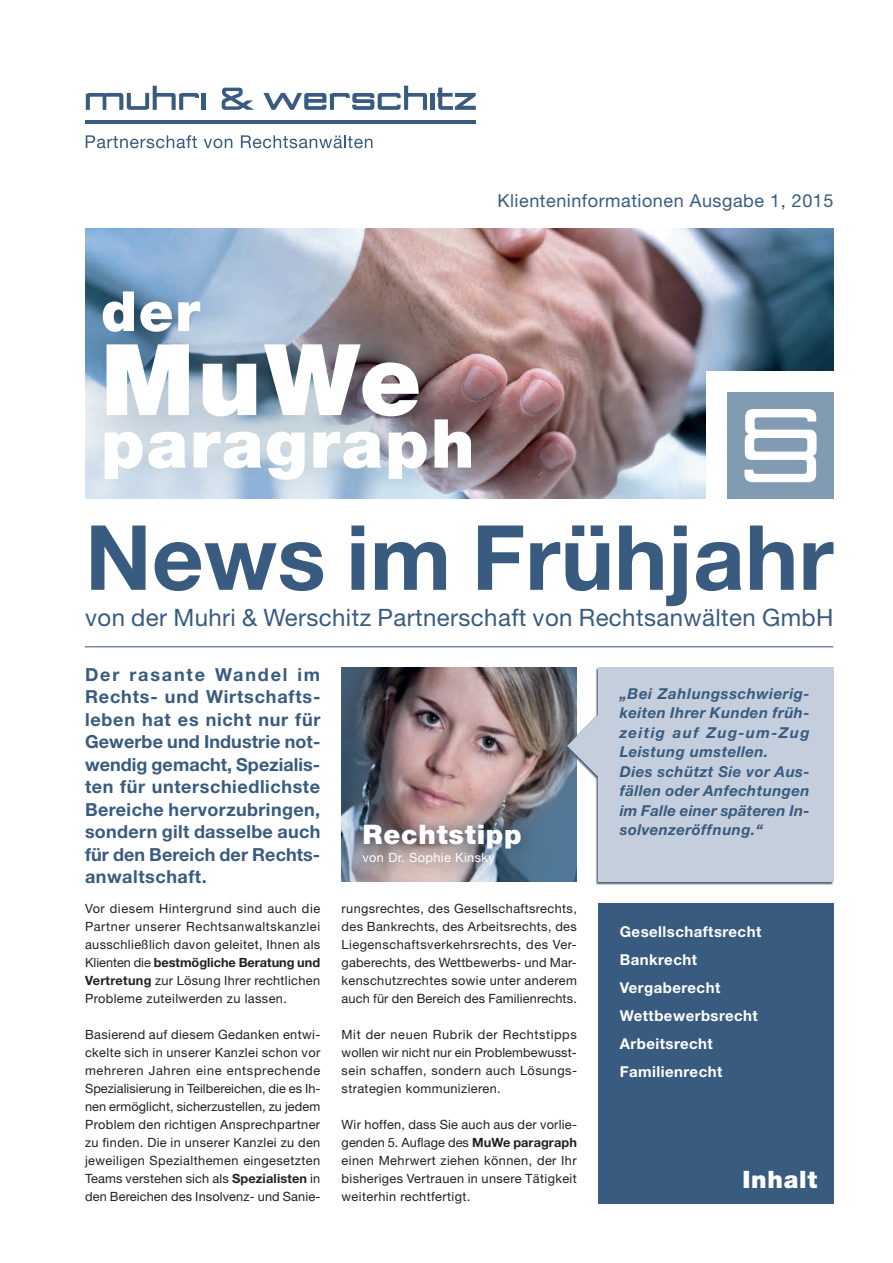
<style>
.page{position:relative;width:893px;height:1263px;background:#fff}
.page>*{position:absolute;margin:0;border:0;box-sizing:border-box;transform-origin:0 0}
.t1{font:900 99px "Helvetica Neue LT Pro";color:#fff}
.t2{font:700 90px "Helvetica Neue LT Pro";color:#395b7f}
.t3{font:900 67.5px "Helvetica Neue LT Pro";letter-spacing:.03em;color:#fff}
.t4{font:900 55.5px "Helvetica Neue LT Pro";color:#fff}
.t5{font:900 27px "Helvetica Neue LT Pro";letter-spacing:.03em;color:#fff}
.t6{font:24px "Helvetica Neue LT Pro";letter-spacing:.015em;color:#395b7f}
.t7{font:900 24px "Helvetica Neue LT Pro";letter-spacing:.03em;color:#fff}
.t8{font:700 18px/22.5px "Helvetica Neue LT Pro";letter-spacing:.015em;color:#395b7f;text-align:justify}
.t9{font:18px "Helvetica Neue LT Pro";letter-spacing:.03em;color:#395b7f}
.t10{font:italic 700 15px/19.5px "Helvetica Neue LT Pro";letter-spacing:.03em;color:#395b7f}
.t11{font:700 15px/28px "Helvetica Neue LT Pro";letter-spacing:.03em;color:#fff}
.t12{font:12.75px/18px "Helvetica Neue LT Pro";letter-spacing:.03em;color:#231f20;text-align:justify}
.t13{font:12.75px "Helvetica Neue LT Pro";letter-spacing:.03em;color:#fff}
.s1{font-weight:700}
</style>
<div class="page">
<img style="left:539px;top:232px;width:294px;height:266px">
<hr style="left:202px;top:93px;width:4px;height:17px;background:#395b7f">
<svg style="left:222px;top:88px;width:32px;height:22px"></svg>
<div style="left:430px;top:93px;width:5px;height:17px;background:#395b7f"></div>
<svg style="left:437px;top:88px;width:39px;height:22px"></svg>
<svg style="left:86px;top:135px;width:111px;height:13px"></svg>
<svg style="left:204px;top:139px;width:28px;height:9px"></svg>
<svg style="left:241px;top:135px;width:131px;height:13px"></svg>
<hr style="left:86px;top:121px;width:390px;height:3px;background:#395b7f">
<svg style="left:86px;top:86px;width:113px;height:24px"></svg>
<svg style="left:263px;top:86px;width:164px;height:24px"></svg>
<div style="left:706px;top:371px;width:127px;height:128px;background:#fff"></div>
<div style="left:85px;top:228px;width:454px;height:270px;background:#003058;opacity:.4"></div>
<div style="left:598px;top:903px;width:235px;height:301px;background:#395b7f"></div>
<div style="left:727px;top:392px;width:106px;height:107px;background:#809bb2"></div>
<svg style="left:744px;top:409px;width:73px;height:73px"></svg>
<hr style="left:85px;top:646px;width:748px;height:1px;background:#395b7f">
<img style="left:342px;top:668px;width:222px;height:214px">
<svg style="left:564px;top:668px;width:269px;height:217px"></svg>
<div style="left:598px;top:668px;width:235px;height:214px;background:#c4cedc"></div>
<svg style="left:567px;top:715px;width:31px;height:62px"></svg>
<div style="left:348px;top:809px;width:188px;height:69px;background:#003058;opacity:.6"></div>
<h3 class="t9" style="left:498px;top:189px;width:337px">Klienteninformationen Ausgabe 1, 2015</h3>
<h3 class="t4" style="left:101px;top:278px;width:100px">der</h3>
<h1 class="t1" style="left:101px;top:320px;width:322px">MuWe</h1>
<h3 class="t3" style="left:101px;top:403px;width:375px">paragraph</h3>
<h2 class="t2" style="left:85px;top:501px;width:750px">News im Frühjahr</h2>
<h3 class="t6" style="left:85px;top:602px;width:750px">von der Muhri &amp; Werschitz Partnerschaft von Rechtsanwälten GmbH</h3>
<p class="t8" style="left:85px;top:662px;width:237px">Der rasante Wandel im Rechts- und Wirtschafts&shy;leben hat es nicht nur für Gewerbe und Industrie not&shy;wendig gemacht, Spezialis&shy;ten für unterschiedlichste Bereiche hervorzubringen, sondern gilt dasselbe auch für den Bereich der Rechts&shy;anwaltschaft.</p>
<p class="t12" style="left:85px;top:899px;width:237px">Vor diesem Hintergrund sind auch die Partner unserer Rechtsanwaltskanzlei ausschließlich davon geleitet, Ihnen als Klienten die <span class="s1">bestmögliche Beratung und Vertretung</span> zur Lösung Ihrer rechtlichen Probleme zuteilwerden zu lassen.</p>
<p class="t12" style="left:85px;top:1025px;width:237px">Basierend auf diesem Gedanken entwi&shy;ckelte sich in unserer Kanzlei schon vor mehreren Jahren eine entsprechende Spezialisierung in Teilbereichen, die es Ih&shy;nen ermöglicht, sicherzustellen, zu jedem Problem den richtigen Ansprechpartner zu finden. Die in unserer Kanzlei zu den jeweiligen Spezialthemen eingesetzten Teams verstehen sich als <span class="s1">Spezialisten</span> in den Bereichen des Insolvenz- und Sanie-</p>
<p class="t10" style="left:620px;top:683px;width:191px">„Bei Zahlungsschwierig&shy;keiten Ihrer Kunden früh&shy;zeitig auf Zug-um-Zug<br>Leistung umstellen.<br>Dies schützt Sie vor Aus&shy;fällen oder Anfechtungen im Falle einer späteren In-</p>
<h3 class="t5" style="left:362px;top:818px;width:161px">Rechtstipp</h3>
<p class="t10" style="left:620px;top:820px;width:145px">solvenzeröffnung.“</p>
<p class="t13" style="left:362px;top:850px;width:134px">von Dr. Sophie Kinsky</p>
<p class="t12" style="left:342px;top:899px;width:237px">rungsrechtes, des Gesellschaftsrechts, des Bankrechts, des Arbeitsrechts, des Liegenschaftsverkehrsrechts, des Ver&shy;gaberechts, des Wettbewerbs- und Mar&shy;kenschutzrechtes sowie unter anderem auch für den Bereich des Familienrechts.</p>
<p class="t12" style="left:342px;top:1025px;width:237px">Mit der neuen Rubrik der Rechtstipps wollen wir nicht nur ein Problembewusst&shy;sein schaffen, sondern auch Lösungs&shy;strategien kommunizieren.</p>
<p class="t12" style="left:342px;top:1115px;width:237px">Wir hoffen, dass Sie auch aus der vorlie&shy;genden 5. Auflage des <span class="s1">MuWe paragraph </span>einen Mehrwert ziehen können, der Ihr bisheriges Vertrauen in unsere Tätigkeit weiterhin rechtfertigt.</p>
<p class="t11" style="left:620px;top:917px;width:143px">Gesellschaftsrecht<br>Bankrecht<br>Vergaberecht<br>Wettbewerbsrecht<br>Arbeitsrecht<br>Familienrecht</p>
<h3 class="t7" style="left:742px;top:1165px;width:76px">Inhalt</h3>
</div>
